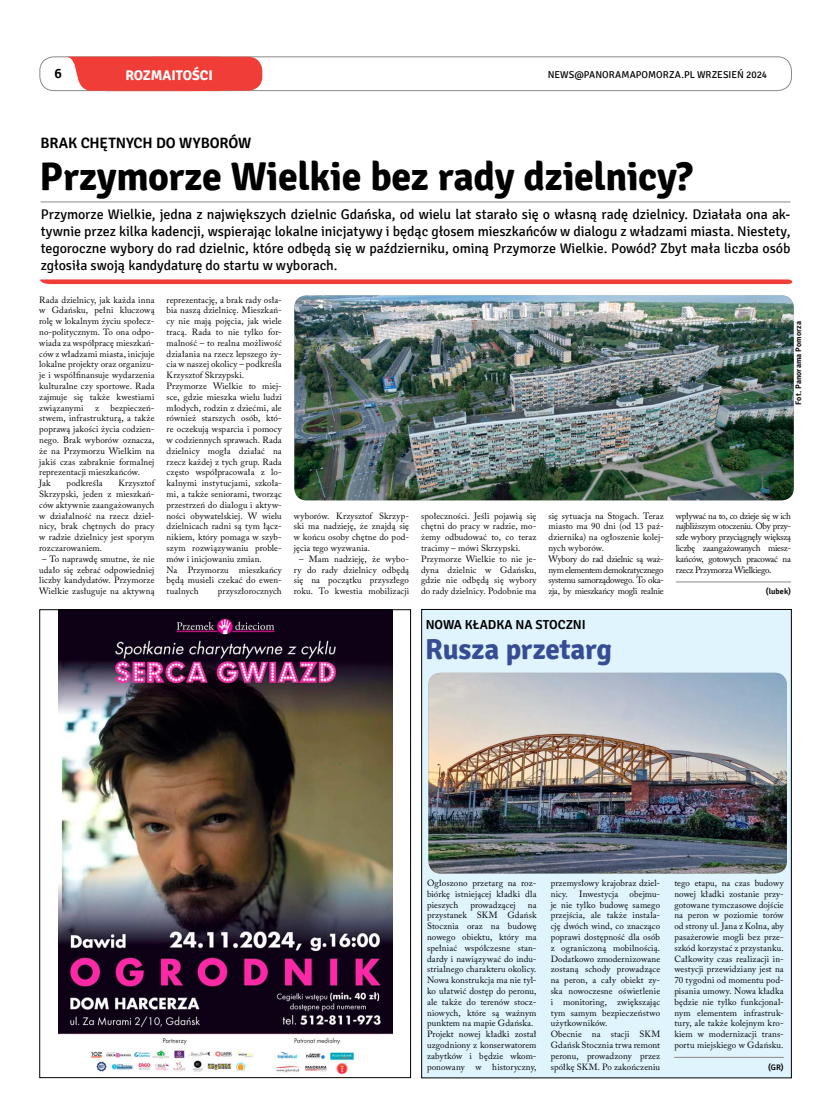
<style>
.page{position:relative;width:820px;height:1106px;background:#fff}
.page>*{position:absolute;margin:0;border:0;box-sizing:border-box;transform-origin:0 0}
.t1{font:700 40px "Signika";letter-spacing:-.015em;color:#000}
.t2{font:700 29px "Signika";color:#364d95}
.t3{font:600 15px "Signika";letter-spacing:-.01em;color:#000}
.t4{font:14px/17px "Signika";letter-spacing:-.01em;color:#000;text-align:justify}
.t5{font:700 14px "Signika";letter-spacing:-.005em;color:#fff}
.t6{font:600 14px "Signika";color:#000}
.t7{font:600 13px "Signika";color:#000}
.t8{font:10px "Signika";color:#000}
.t9{font:9px/10.8px "Adobe Caslon Pro";letter-spacing:.01em;color:#000;text-align:justify}
.t10{font:9px/10.8px "Adobe Caslon Pro";letter-spacing:-.01em;color:#000}
.t11{font:600 8px "Signika";letter-spacing:.01em;color:#000}
</style>
<div class="page">
<div style="left:40px;top:57px;width:751px;height:34px;border:1px solid #8c8986;border-radius:14px"></div>
<svg style="left:67px;top:57px;width:195px;height:34px;background:#f04943"></svg>
<hr style="left:41px;top:202px;width:749px;height:1px;background:#8c8986">
<svg style="left:40px;top:279px;width:751px;height:5px;background:#f24e49"></svg>
<hr style="left:675px;top:581px;width:115px;height:1px;background:#8c8986">
<div style="left:421px;top:609px;width:370px;height:468px;background:#e0f4fd"></div>
<hr style="left:674px;top:1057px;width:109px;height:1px;background:#8c8986">
<img style="left:428px;top:673px;width:358px;height:200px">
<img style="left:294px;top:295px;width:499px;height:205px">
<img style="left:58px;top:611px;width:334px;height:464px">
<h3 class="t6" style="left:54px;top:65px;width:9px">6</h3>
<h3 class="t5" style="left:125px;top:67px;width:89px">rozmaitości</h3>
<p class="t8" style="left:547px;top:69px;width:221px">NEWS@PANORAMAPOMORZA.PL wrzesień 2024</p>
<h3 class="t3" style="left:40px;top:134px;width:212px">BRAK CHĘTNYCH DO WYBORÓW</h3>
<h1 class="t1" style="left:40px;top:152px;width:654px">Przymorze Wielkie bez rady dzielnicy?</h1>
<p class="t4" style="left:41px;top:206px;width:751px">Przymorze Wielkie, jedna z największych dzielnic Gdańska, od wielu lat starało się o własną radę dzielnicy. Działała ona ak&shy;tywnie przez kilka kadencji, wspierając lokalne inicjatywy i będąc głosem mieszkańców w dialogu z władzami miasta. N iestety, tegoroczne wybory do rad dzielnic, które odbędą się w październiku, ominą Przymorze Wielkie. Powód? Zbyt mała liczba osób zgłosiła swoją kandydaturę do startu w wyborach.</p>
<p class="t9" style="left:39px;top:294px;width:117px">Rada dzielnicy, jak każda inna w Gdańsku, pełni kluczową rolę w lokalnym życiu społecz&shy;no-politycznym. To ona odpo&shy;wiada za współpracę mieszkań&shy;ców z władzami miasta, inicjuje lokalne projekty oraz organizu&shy;je i współfinansuje wydarzenia kulturalne czy sportowe. Rada zajmuje się także kwestiami związanymi</p>
<p class="t9" style="left:39px;top:402px;width:117px;text-align:left;text-indent:71px">bezpieczeń&shy;stwem, infrastrukturą, a także poprawą jakości życia codzien&shy;nego. Brak wyborów oznacza, że na Przymorzu Wielkim na jakiś czas zabraknie formalnej reprezentacji mieszkańców.<br>Jak</p>
<p class="t9" style="left:95px;top:402px;width:5px">z</p>
<p class="t9" style="left:39px;top:477px;width:117px;text-indent:79px">Krzysztof Skrzypski, jeden z mieszkań&shy;ców aktywnie zaangażowanych w działalność na rzecz dziel&shy;nicy, brak chętnych do pracy w radzie dzielnicy jest sporym rozczarowaniem.</p>
<p class="t9" style="left:39px;top:553px;width:117px;text-align:center">– To naprawdę smutne, że nie udało się zebrać odpowiedniej liczby kandydatów. Przymorze<br>Wielkie zasługuje na aktywną</p>
<p class="t9" style="left:67px;top:477px;width:38px">podkreśla</p>
<p class="t9" style="left:166px;top:294px;width:117px;text-align:left">reprezentację, a brak rady osła&shy;bia naszą dzielnicę. Mieszkań&shy;cy nie mają pojęcia, jak wiele tracą. Rada to nie tylko for&shy;malność – to realna możliwość działania na rzecz lepszego ży&shy;cia w naszej okolicy – podkreśla<br>Krzysztof Skrzypski.<br>Przymorze Wielkie to miej&shy;sce, gdzie mieszka wielu ludzi młodych, rodzin z dziećmi, ale również starszych osób, któ&shy;re oczekują wsparcia i pomocy w codziennych sprawach. Rada dzielnicy mogła działać na rzecz każdej z tych grup. Rada często współpracowała z lo&shy;kalnymi instytucjami, szkoła&shy;mi, a także seniorami, tworząc przestrzeń do dialogu i aktyw&shy;ności obywatelskiej. W wielu dzielnicach radni są tym łącz&shy;nikiem, który pomaga w szyb&shy;szym rozwiązywaniu proble&shy;mów i inicjowaniu zmian.<br>Na Przymorzu mieszkańcy będą musieli czekać do ewen&shy;tualnych</p>
<p class="t9" style="left:218px;top:585px;width:65px">przyszłorocznych</p>
<p class="t9" style="left:294px;top:510px;width:117px">wyborów. Krzysztof Skrzyp&shy;ski ma nadzieję, że znajdą się w końcu osoby chętne do pod&shy;jęcia tego wyzwania.</p>
<p class="t9" style="left:294px;top:553px;width:117px;text-align:center">– Mam nadzieję, że wybo&shy;ry do rady dzielnicy odbędą się na początku przyszłego roku. To kwestia mobilizacji</p>
<p class="t11" style="left:793px;top:405px;width:85px;rotate:-90deg">FOT. PANORAMA POMORZA</p>
<p class="t9" style="left:421px;top:510px;width:117px;text-align:left">społeczności. Jeśli pojawią się chętni do pracy w radzie, mo&shy;żemy odbudować to, co teraz tracimy – mówi Skrzypski.<br>Przymorze Wielkie to nie je&shy;dyna dzielnic w Gdańsku, gdzie nie odbędą się wybory do rady dzielnicy. Podobnie ma</p>
<p class="t10" style="left:548px;top:510px;width:117px">się sytuacja na Stogach. Teraz miasto ma 90 dni (od 13 paź&shy;dziernika) na ogłoszenie kolej&shy;nych wyborów.<br>Wybory do rad dzielnic są waż&shy;nym elementem demokratycznego systemu samorządowego. To oka&shy;zja, by mieszkańcy mogli realnie</p>
<p class="t9" style="left:675px;top:510px;width:117px">wpływać na to, co dzieje się w ich najbliższym otoczeniu. Oby przy&shy;szłe wybory przyciągnęły większą liczbę zaangażowanych miesz&shy;kańców, gotowych pracować na rzecz Przymorza Wielkiego.</p>
<p class="t11" style="left:765px;top:587px;width:27px">(LUBEK)</p>
<h3 class="t7" style="left:425px;top:617px;width:19px">NOWA</h3>
<h3 class="t7" style="left:465px;top:617px;width:9px">KŁADKA</h3>
<h3 class="t7" style="left:515px;top:617px;width:28px">NA STOCZNI</h3>
<h2 class="t2" style="left:425px;top:632px;width:188px">Rusza przetarg</h2>
<p class="t9" style="left:427px;top:877px;width:111px">Ogłoszono przetarg na roz&shy;biórkę istniejącej kładki dla pieszych</p>
<p class="t9" style="left:470px;top:899px;width:47px">prowadzącej</p>
<p class="t9" style="left:427px;top:899px;width:111px;text-align:left;text-indent:101px">na przystanek SKM Gdańsk<br>Stocznia oraz na budowę nowego obiektu, który ma spełniać współczesne stan&shy;dardy i nawiązywać do indu&shy;strialnego charakteru okolicy.<br>Nowa konstrukcja ma nie tyl&shy;ko ułatwić dostęp do peronu, ale także do terenów stocz&shy;niowych, które są ważnym punktem na mapie Gdańska.<br>Projekt nowej kładki został uzgodniony z konserwatorem zabytków i będzie wkom&shy;ponowany w historyczny,</p>
<p class="t9" style="left:550px;top:888px;width:111px;text-align:left;text-indent:79px">obejmu&shy;je nie tylko budowę samego przejścia, ale także instala&shy;cję dwóch wind, co znacząco poprawi dostępność dla osób z ograniczoną mobilnością.<br>Dodatkowo zmodernizowane zostaną schody prowadzące na peron, a cały obiekt zy&shy;ska nowoczesne oświetlenie i monitoring, zwiększając tym samym bezpieczeństwo użytkowników.<br>Obecnie na stacji SKM<br>Gdańsk Stocznia trwa remont peronu, prowadzony przez spółkę SKM. Po zakończeniu</p>
<p class="t9" style="left:674px;top:877px;width:111px">tego etapu, na czas budowy nowej kładki zostanie przy&shy;gotowane tymczasowe dojście na peron w poziomie torów od strony ul. Jana z Kolna, aby pasażerowie mogli bez prze&shy;szkód korzystać z przystanku.<br>Całkowity czas realizacji in&shy;westycji przewidziany jest na 70 tygodni od momentu pod&shy;pisania umowy. Nowa kładka będzie nie tylko funkcjonal&shy;nym elementem infrastruk&shy;tury, ale także kolejnym kro&shy;kiem w modernizacji trans&shy;portu miejskiego w Gdańsku.</p>
<p class="t9" style="left:550px;top:877px;width:111px">przemysłowy krajobraz dziel&shy;nicy.</p>
<p class="t9" style="left:579px;top:888px;width:41px">Inwestycja</p>
<p class="t11" style="left:767px;top:1062px;width:17px">(GR)</p>
</div>
